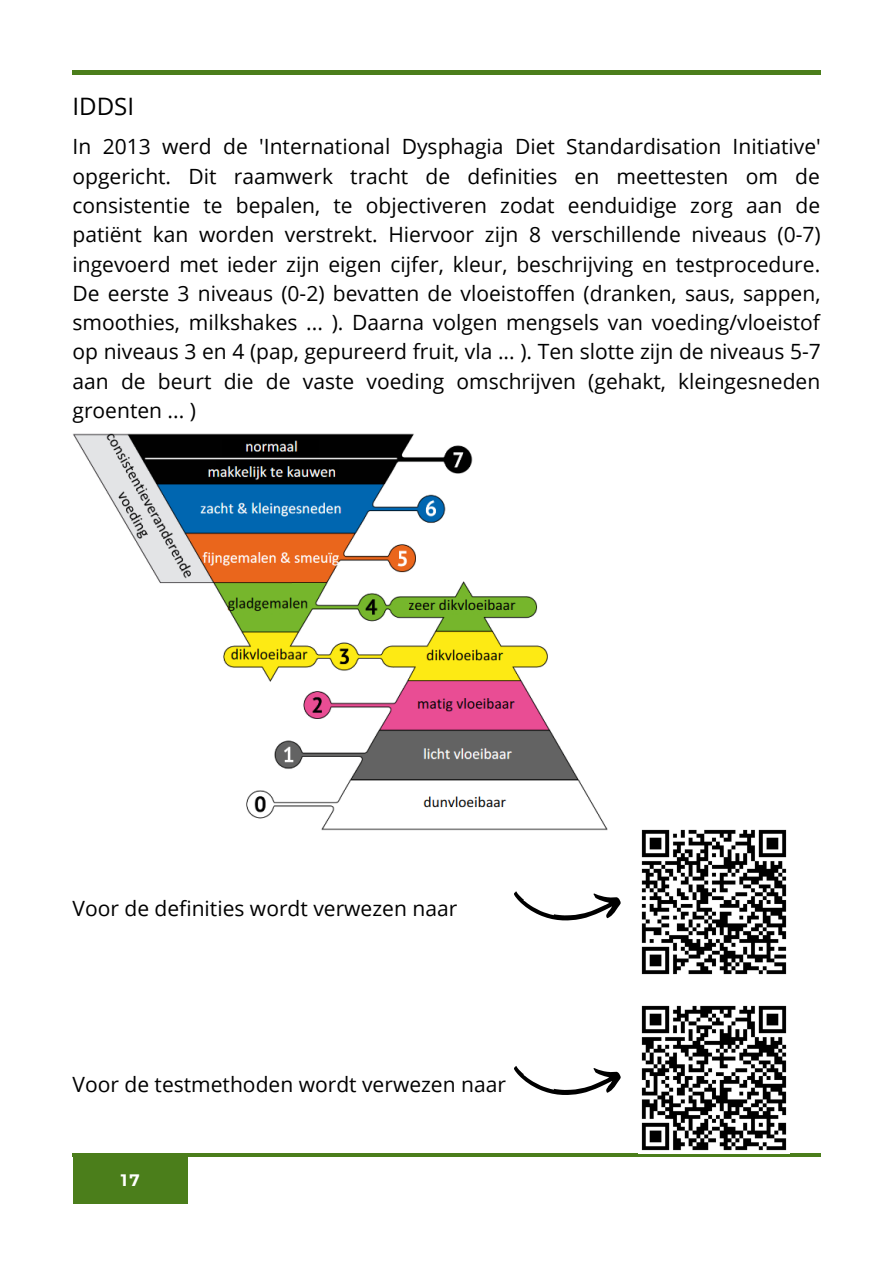
<style>
.page{position:relative;width:894px;height:1264px;background:#fff}
.page>*{position:absolute;margin:0;border:0;box-sizing:border-box;transform-origin:0 0}
.t1{font:24px "Open Sans";color:#000}
.t2{font:21px/29.2px "Open Sans";color:#000;text-align:justify}
.t3{font:700 16.5px "Montserrat";color:#fff}
</style>
<div class="page">
<hr style="left:72px;top:71px;width:748px;height:3px;background:#4b7e1b">
<div style="left:72px;top:1156px;width:115px;height:47px;background:#4b7e1b"></div>
<hr style="left:72px;top:1153px;width:748px;height:3px;background:#4b7e1b">
<img style="left:73px;top:434px;width:534px;height:396px">
<svg style="left:514px;top:1066px;width:107px;height:29px"></svg>
<svg style="left:514px;top:891px;width:107px;height:30px"></svg>
<img style="left:641px;top:829px;width:146px;height:146px">
<img style="left:641px;top:1005px;width:146px;height:146px">
<p class="t1" style="left:72px;top:89px;width:63px">IDDSI</p>
<p class="t2" style="left:72px;top:132px;width:749px">In 2013 werd de 'International Dysphagia Diet Standardisation Initiative' opgericht. Dit raamwerk tracht de definities en meettesten om de consistentie te bepalen, te objectiveren zodat eenduidige zorg aan de patiënt kan worden verstrekt. Hiervoor zijn 8 verschillende niveaus (0-7) ingevoerd met ieder zijn eigen cijfer, kleur, beschrijving en testprocedure.<br>De eerste 3 niveaus (0-2) bevatten de vloeistoffen (dranken, saus, sappen, smoothies, milkshakes ... ). Daarna volgen mengsels van voeding/vloeistof op niveaus 3 en 4 (pap, gepureerd fruit, vla ... ). Ten slotte zijn de niveaus 5-7 aan de beurt die de vaste voeding omschrijven (gehakt, kleingesneden groenten ... )</p>
<p class="t2" style="left:72px;top:893px;width:386px">Voor de definities wordt verwezen naar</p>
<p class="t2" style="left:72px;top:1068px;width:435px">Voor de testmethoden wordt verwezen naar</p>
<p class="t3" style="left:121px;top:1169px;width:21px">17</p>
</div>
